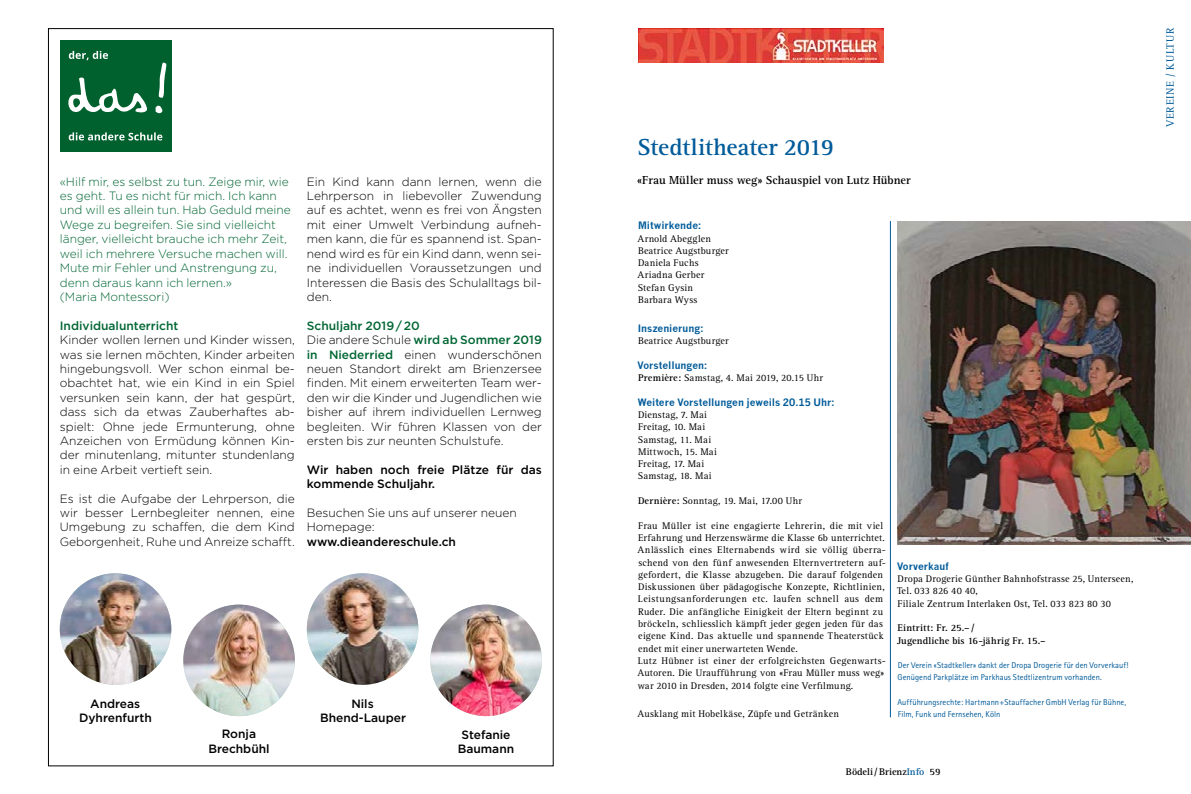
<style>
.page{position:relative;width:1191px;height:794px;background:#fff}
.page>*{position:absolute;margin:0;border:0;box-sizing:border-box;transform-origin:0 0}
.t1{font:700 24px "Rotis Serif";letter-spacing:-.005em;color:#005b9a}
.t2{font:300 12px/14.4px "Gotham";color:#000;text-align:justify}
.t3{font:300 12px/14.4px "Gotham";color:#063}
.t4{font:500 12px/14.4px "Gotham";color:#000;text-align:center}
.t5{font:700 12px "Rotis Serif";color:#000}
.t6{font:500 12px "Gotham";color:#063}
.t7{font:11px "Rotis Serif";letter-spacing:.065em;color:#005b9a}
.t8{font:10px/12.3px "Rotis Serif";letter-spacing:.025em;color:#000}
.t9{font:700 10px "News Gothic";color:#005b9a}
.t10{font:700 10px/12.3px "Rotis Serif";color:#000}
.t11{font:8.5px/12.3px "Rotis Sans Serif";letter-spacing:.005em;color:#005b9a}
.s1{font-weight:500;color:#063}
.s2{font-weight:700}
.s3{color:#005b9a}
</style>
<div class="page">
<hr style="left:890px;top:221px;width:1px;height:496px;background:#005b9a">
<img style="left:897px;top:221px;width:294px;height:323px">
<img style="left:638px;top:28px;width:245px;height:35px">
<div style="left:60px;top:40px;width:111px;height:111px;background:#00612e"></div>
<svg style="left:155px;top:62px;width:11px;height:51px"></svg>
<svg style="left:68px;top:78px;width:79px;height:35px"></svg>
<svg style="left:69px;top:132px;width:93px;height:8px"></svg>
<svg style="left:69px;top:51px;width:39px;height:9px"></svg>
<img style="left:60px;top:573px;width:111px;height:112px;border-radius:56px">
<img style="left:183px;top:604px;width:112px;height:112px;border-radius:56px">
<img style="left:307px;top:573px;width:111px;height:112px;border-radius:56px">
<img style="left:430px;top:604px;width:112px;height:112px;border-radius:56px">
<p class="t7" style="left:1164px;top:127px;width:101px;rotate:-90deg">VEREINE / KULTUR</p>
<p class="t3" style="left:60px;top:174px;width:233px">«Hilf mir, es selbst zu tun. Zeige mir, wie es geht. Tu es nicht für mich. Ich kann und will es allein tun. Hab Geduld meine Wege zu begreifen. Sie sind vielleicht länger, vielleicht brauche ich mehr Zeit, weil ich mehrere Versuche machen will.<br>Mute mir Fehler und Anstrengung zu, denn daraus kann ich lernen.»<br>(Maria Montessori)</p>
<p class="t6" style="left:60px;top:318px;width:120px">Individualunterricht</p>
<p class="t2" style="left:60px;top:332px;width:236px">Kinder wollen lernen und Kinder wissen, was sie lernen möchten, Kinder arbeiten hingebungsvoll. Wer schon einmal be&shy;obachtet hat, wie ein Kind in ein Spiel versunken sein kann, der hat gespürt, dass sich da etwas Zauberhaftes ab&shy;spielt: Ohne jede Ermunterung, ohne Anzeichen von Ermüdung können Kin&shy;der minutenlang, mitunter stundenlang in eine Arbeit vertieft sein.</p>
<p class="t2" style="left:60px;top:491px;width:236px">Es ist die Aufgabe der Lehrperson, die wir besser Lernbegleiter nennen, eine Umgebung zu schaffen, die dem Kind Geborgenheit, Ruhe und Anreize schafft.</p>
<p class="t2" style="left:307px;top:174px;width:236px">Ein Kind kann dann lernen, wenn die Lehrperson in liebevoller Zuwendung auf es achtet, wenn es frei von Ängsten mit einer Umwelt Verbindung aufneh&shy;men kann, die für es spannend ist. Span&shy;nend wird es für ein Kind dann, wenn sei&shy;ne individuellen Voraussetzungen und Interessen die Basis des Schulalltags bil&shy;den.</p>
<p class="t2" style="left:307px;top:318px;width:236px;text-align:left"><span class="s1">Schuljahr 2019 / 20<br></span>Die andere Schule <span class="s1">wird ab Sommer 2019 in Niederried</span> einen wunderschönen neuen Standort direkt am Brienzersee finden. Mit einem erweiterten Team wer&shy;den wir die Kinder und Jugendlichen wie bisher auf ihrem individuellen Lernweg begleiten. Wir führen Klassen von der ersten bis zur neunten Schulstufe.</p>
<p class="t4" style="left:307px;top:462px;width:236px;text-align:left">Wir haben noch freie Plätze für das kommende Schuljahr.</p>
<p class="t2" style="left:307px;top:505px;width:211px">Besuchen Sie uns auf unserer neuen<br>Homepage:</p>
<p class="t4" style="left:307px;top:534px;width:151px">www.dieandereschule.ch</p>
<p class="t4" style="left:79px;top:696px;width:74px">Andreas<br>Dyhrenfurth</p>
<p class="t4" style="left:320px;top:696px;width:87px">Nils<br>Bhend-Lauper</p>
<h1 class="t1" style="left:637px;top:133px;width:198px">Stedtlitheater 2019</h1>
<p class="t5" style="left:637px;top:173px;width:275px">«Frau Müller muss weg» Schauspiel von Lutz Hübner</p>
<p class="t9" style="left:638px;top:219px;width:65px">Mitwirkende:</p>
<p class="t8" style="left:637px;top:232px;width:93px">Arnold Abegglen<br>Beatrice Augstburger<br>Daniela Fuchs<br>Ariadna Gerber<br>Stefan Gysin<br>Barbara Wyss</p>
<p class="t9" style="left:638px;top:322px;width:67px">Inszenierung:</p>
<p class="t8" style="left:638px;top:335px;width:92px">Beatrice Augstburger</p>
<p class="t9" style="left:637px;top:359px;width:72px">Vorstellungen:</p>
<p class="t8" style="left:638px;top:372px;width:186px"><span class="s2">Première:</span> Samstag, 4. Mai 2019, 20.15 Uhr</p>
<p class="t9" style="left:638px;top:396px;width:199px">Weitere Vorstellungen jeweils 20.15 Uhr:</p>
<p class="t8" style="left:638px;top:409px;width:80px">Dienstag, 7. Mai<br>Freitag, 10. Mai<br>Samstag, 11. Mai<br>Mittwoch, 15. Mai<br>Freitag, 17. Mai<br>Samstag, 18. Mai</p>
<p class="t8" style="left:638px;top:495px;width:165px"><span class="s2">Dernière:</span> Sonntag, 19. Mai, 17.00 Uhr</p>
<p class="t8" style="left:637px;top:519px;width:250px">Frau Müller ist eine engagierte Lehrerin, die mit viel Erfahrung und Herzenswärme die Klasse 6b unterrichtet.<br>Anlässlich eines Elternabends wird sie völlig überra&shy;schend von den fünf anwesenden Elternvertretern auf&shy;gefordert, die Klasse abzugeben. Die darauf folgenden Diskussionen über pädagogische Konzepte, Richtlinien, Leistungsanforderungen etc. laufen schnell aus dem Ruder. Die anfängliche Einigkeit der Eltern beginnt zu bröckeln, schliesslich kämpft jeder gegen jeden für das eigene Kind. Das aktuelle und spannende Theaterstück endet mit einer unerwarteten Wende.<br>Lutz Hübner ist einer der erfolgreichsten Gegenwarts-Autoren. Die Uraufführung von «Frau Müller muss weg» war 2010 in Dresden, 2014 folgte eine Verfilmung.</p>
<p class="t8" style="left:637px;top:708px;width:203px">Ausklang mit Hobelkäse, Züpfe und Getränken</p>
<p class="t9" style="left:897px;top:560px;width:53px">Vorverkauf</p>
<p class="t8" style="left:897px;top:573px;width:238px">Dropa Drogerie Günther Bahnhofstrasse 25, Unterseen,<br>Tel. 033 826 40 40,<br>Filiale Zentrum Interlaken Ost, Tel. 033 823 80 30</p>
<p class="t10" style="left:897px;top:622px;width:150px">Eintritt: Fr. 25.–/<br>Jugendliche bis 16-jährig Fr. 15.–</p>
<p class="t11" style="left:897px;top:659px;width:232px">Der Verein «Stadtkeller» dankt der Dropa Drogerie für den Vorverkauf!<br>Genügend Parkplätze im Parkhaus Stedtlizentrum vorhanden.</p>
<p class="t11" style="left:897px;top:696px;width:230px">Aufführungsrechte: Hartmann+Stauffacher GmbH Verlag für Bühne,<br>Film, Funk und Fernsehen, Köln</p>
<p class="t4" style="left:208px;top:726px;width:63px">Ronja<br>Brechbühl</p>
<p class="t4" style="left:458px;top:727px;width:58px">Stefanie<br>Baumann</p>
<p class="t10" style="left:846px;top:765px;width:96px">Bödeli/Brienz<span class="s3">Info</span> 59</p>
</div>
